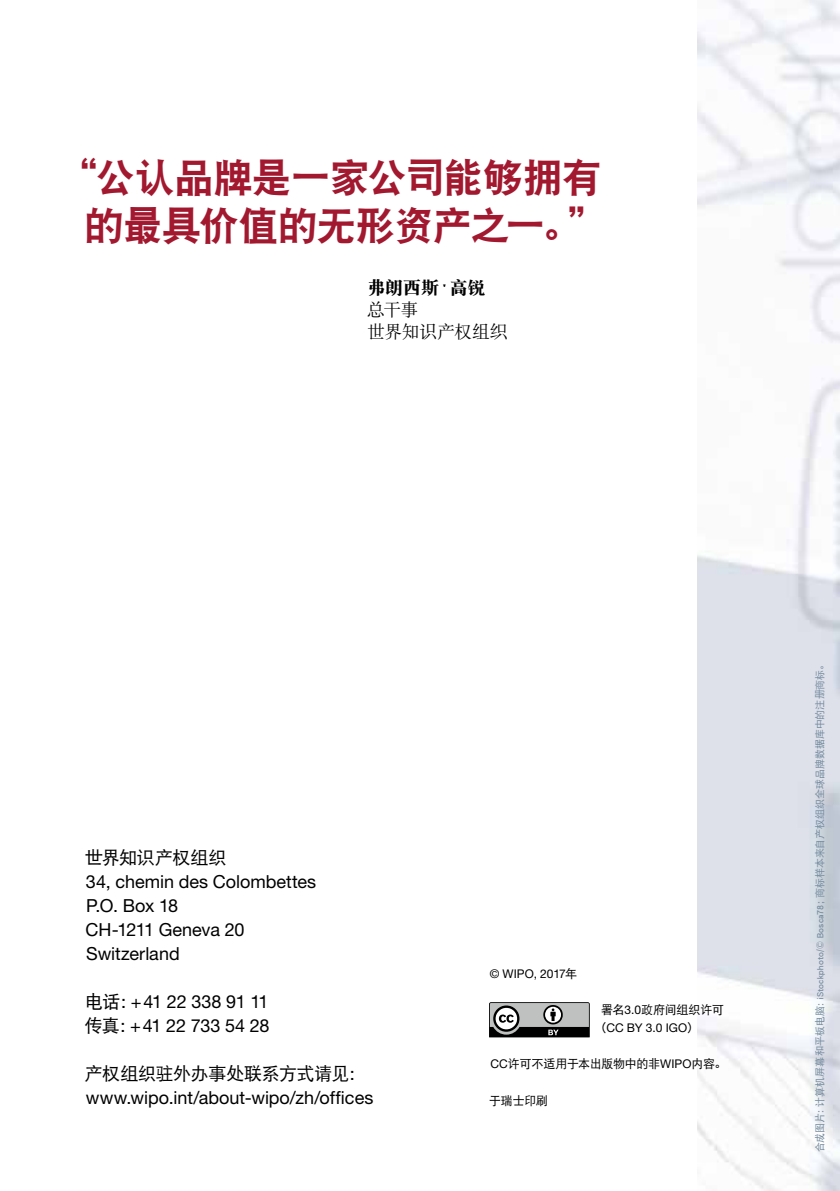
<style>
.page{position:relative;width:840px;height:1191px;background:#fff}
.page>*{position:absolute;margin:0;border:0;box-sizing:border-box;transform-origin:0 0}
.t1{font:40px/48px "DFP Hei W9";letter-spacing:-.025em;color:#a2182f;text-align:right}
.t2{font:18px/24px "Helvetica Neue LT Std";color:#000}
.t3{font:18px "DFP Hei W5";letter-spacing:-.015em;color:#000}
.t4{font:18px/21.6px "DF Song GB W5";letter-spacing:-.045em;color:#000}
.t5{font:18px "DF Song GB W9";letter-spacing:-.01em;color:#000}
.t6{font:12px "DFP Hei W5";letter-spacing:-.025em;color:#000}
.t7{font:12px "Helvetica Neue LT Std";letter-spacing:.01em;color:#000}
.t8{font:10px "DFP Hei W5";color:#72899d}
.s1{font-family:"Arial";font-weight:700}
.s2{font-family:"DFP Hei W5"}
.s3{font-family:"Helvetica Neue LT Std"}
</style>
<div class="page">
<svg style="left:489px;top:1002px;width:100px;height:35px;background:#7f8080"></svg>
<h1 class="t1" style="left:59px;top:153px;width:549px">“公认品牌是一家公司能够拥有的最具价值的无形资产之一。”</h1>
<p class="t5" style="left:367px;top:278px;width:120px">弗朗西斯<span class="s1">ˑ</span>高锐</p>
<p class="t4" style="left:367px;top:298px;width:142px">总干事<br>世界知识产权组织</p>
<p class="t3" style="left:85px;top:848px;width:143px">世界知识产权组织</p>
<p class="t2" style="left:86px;top:869px;width:232px">34, chemin des Colombettes<br>P.O. Box 18<br>CH-1211 Geneva 20<br>Switzerland</p>
<p class="t2" style="left:84px;top:989px;width:186px"><span class="s2">电话：</span>+41 22 338 91 11<span class="s2">传真：</span>+41 22 733 54 28</p>
<p class="t3" style="left:85px;top:1064px;width:282px">产权组织驻外办事处联系方式请见：</p>
<p class="t2" style="left:86px;top:1085px;width:289px">www.wipo.int/about-wipo/zh/offices</p>
<p class="t7" style="left:489px;top:967px;width:89px">© WIPO, 2017<span class="s2">年</span></p>
<p class="t6" style="left:600px;top:1003px;width:125px">署名<span class="s3">3.0</span>政府间组织许可</p>
<p class="t7" style="left:595px;top:1021px;width:105px"><span class="s2">（</span>CC BY 3.0 IGO<span class="s2">）</span></p>
<p class="t6" style="left:490px;top:1057px;width:238px"><span class="s3">CC</span>许可不适用于本出版物中的非<span class="s3">WIPO</span>内容。</p>
<p class="t6" style="left:489px;top:1093px;width:60px">于瑞士印刷</p>
<p class="t8" style="left:814px;top:1152px;width:494px;rotate:-90deg">合成图片：计算机屏幕和平板电脑：iStockphoto/© Bosca78；商标样本来自产权组织全球品牌数据库中的注册商标。</p>
</div>
